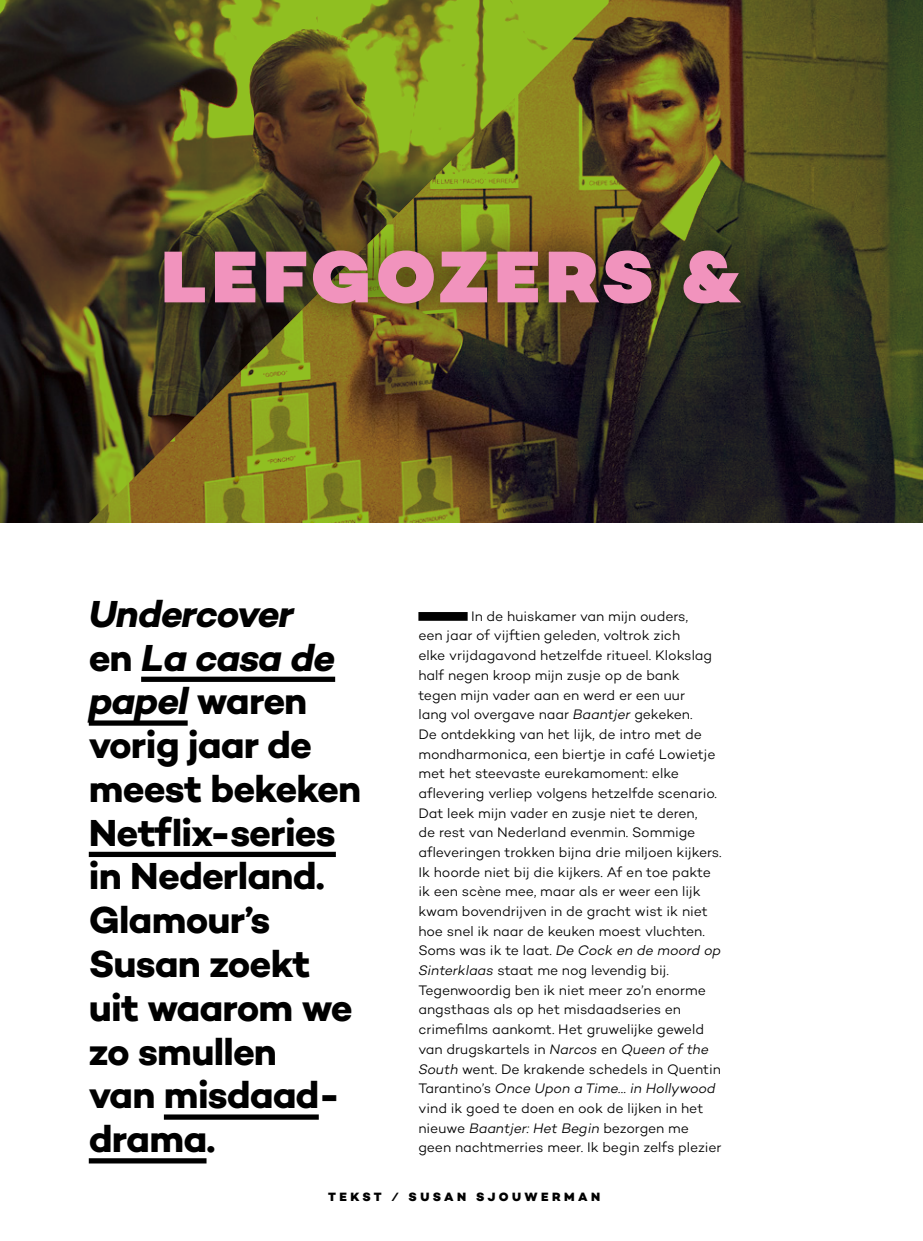
<style>
.page{position:relative;width:923px;height:1241px;background:#fff}
.page>*{position:absolute;margin:0;border:0;box-sizing:border-box;transform-origin:0 0}
.t1{font:900 74.55px "Campton";letter-spacing:.08em;color:#f193bd}
.t2{font:700 38.32px/43.8px "Campton";letter-spacing:-.025em;color:#000}
.t3{font:300 14px/19.6px "Campton";letter-spacing:-.005em;color:#000}
.t4{font:800 12.25px "Campton";letter-spacing:.275em;color:#000}
.s1{font-style:italic}
.s2{font-weight:900}
</style>
<div class="page">
<svg style="left:0;top:0;width:923px;height:523px;background:#514c1e"></svg>
<div style="left:141px;top:676px;width:194px;height:5px;background:#000"></div>
<div style="left:89px;top:720px;width:99px;height:5px;background:#000"></div>
<div style="left:89px;top:851px;width:247px;height:5px;background:#000"></div>
<div style="left:164px;top:1114px;width:155px;height:5px;background:#000"></div>
<svg style="left:89px;top:1158px;width:117px;height:5px"></svg>
<div style="left:418px;top:612px;width:49px;height:8px;background:#000"></div>
<div style="left:137px;top:224px;width:627px;height:106px;background:#000;opacity:.5"></div>
<h1 class="t1" style="left:161px;top:229px;width:580px">LEFGOZERS &amp;</h1>
<h2 class="t2" style="left:89px;top:591px;width:274px"><span class="s1">Undercover<br></span>en <span class="s1">La casa de papel</span> waren vorig jaar de meest bekeken<br>Netflix-series in Nederland.<br>Glamour’s<br>Susan zoekt uit waarom we zo smullen<br>van misdaad&shy;drama.</h2>
<p class="t3" style="left:418px;top:606px;width:305px;text-indent:53px">In de huiskamer van mijn ouders,<br>een jaar of vijftien geleden, voltrok zich<br>elke vrijdagavond hetzelfde ritueel. Klokslag half negen kroop mijn zusje op de bank<br>tegen mijn vader aan en werd er een uur<br>lang vol overgave naar <span class="s1">Baantjer</span> gekeken.<br>De ontdekking van het lijk, de intro met de mondharmonica, een biertje in café Lowietje met het steevaste eurekamoment: elke aflevering verliep volgens hetzelfde scenario.<br>Dat leek mijn vader en zusje niet te deren,<br>de rest van Nederland evenmin. Sommige afleveringen trokken bijna drie miljoen kijkers.<br>Ik hoorde niet bij die kijkers. Af en toe pakte ik een scène mee, maar als er weer een lijk kwam bovendrijven in de gracht wist ik niet hoe snel ik naar de keuken moest vluchten.<br>Soms was ik te laat. <span class="s1">De Cock en de moord op Sinterklaas</span> staat me nog levendig bij.<br>Tegenwoordig ben ik niet meer zo’n enorme angsthaas als op het misdaadseries en crimefilms aankomt. Het gruwelijke geweld van drugskartels in <span class="s1">Narcos</span> en <span class="s1">Queen of the South</span> went. De krakende schedels in Quentin Tarantino’s <span class="s1">Once Upon a Time… in Hollywood </span>vind ik goed te doen en ook de lijken in het nieuwe <span class="s1">Baantjer: Het Begin</span> bezorgen me geen nachtmerries meer. Ik begin zelfs plezier</p>
<p class="t4" style="left:328px;top:1188px;width:273px">TEKST <span class="s2">⁄</span> SUSAN SJOUWERMAN</p>
</div>
